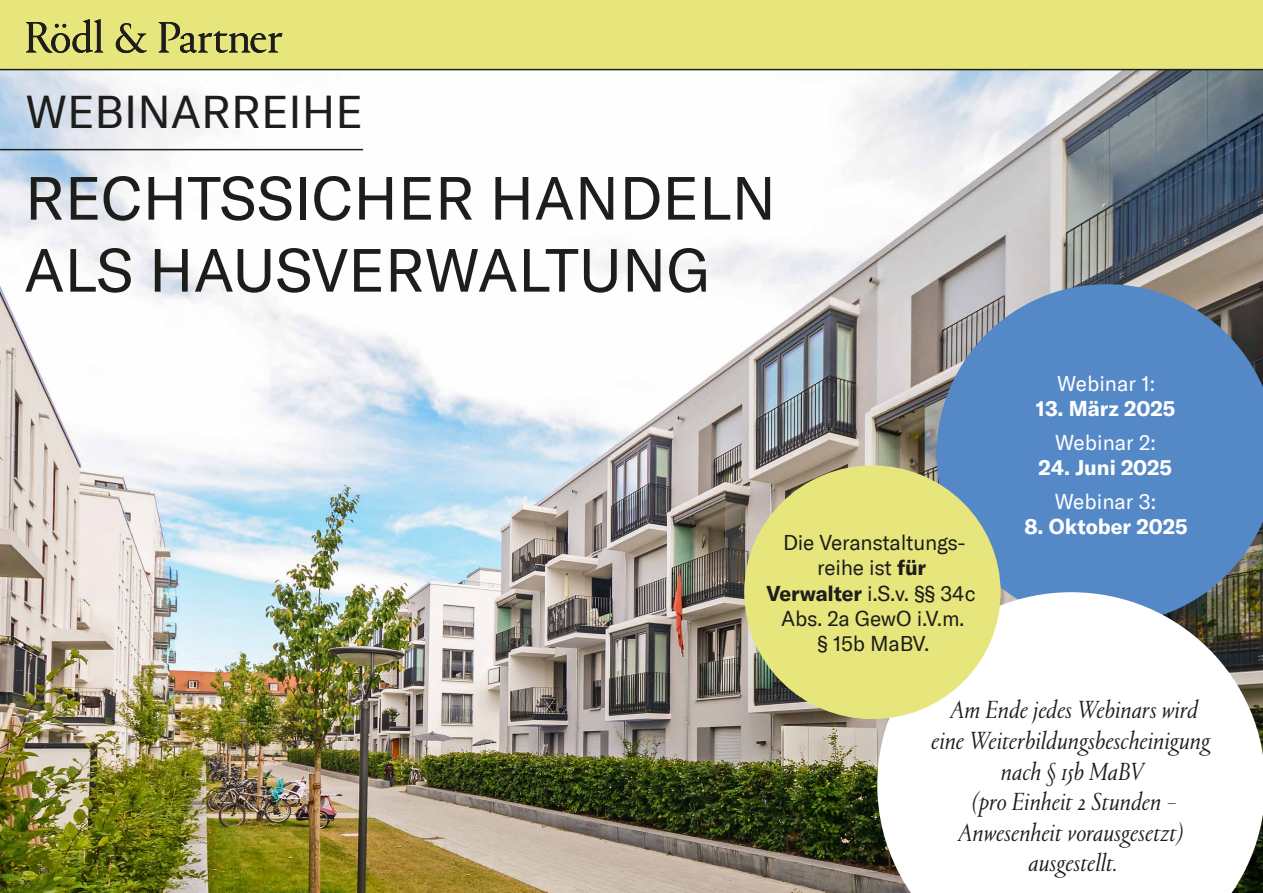
<style>
.page{position:relative;width:1263px;height:893px;background:#fff}
.page>*{position:absolute;margin:0;border:0;box-sizing:border-box;transform-origin:0 0}
.t1{font:60px/72px "GT America";color:#1d1d1b}
.t2{font:45px "GT America";color:#1d1d1b}
.t3{font:italic 300 25.5px/30.6px "Portrait TT";color:#1d1d1b;text-align:center}
.t4{font:21px/25.2px "GT America";letter-spacing:-.01em;color:#1d1d1b;text-align:center}
.t5{font:700 21px "GT America";color:#fff}
.t6{font:21px "GT America";color:#fff}
.s1{font-weight:700}
</style>
<div class="page">
<img style="left:0;top:70px;width:1263px;height:823px">
<div style="left:0;top:0;width:1263px;height:69px;background:#e7e67c"></div>
<hr style="left:0;top:149px;width:363px;height:1px;background:#1d1d1b">
<svg style="left:26px;top:19px;width:256px;height:34px"></svg>
<svg style="left:936px;top:284px;width:327px;height:308px;background:#5b87bd"></svg>
<svg style="left:877px;top:592px;width:386px;height:301px"></svg>
<div style="left:744px;top:465px;width:256px;height:254px;background:#e7e67c;border-radius:50%"></div>
<hr style="left:0;top:69px;width:1263px;height:1px;background:#1d1d1b">
<h2 class="t2" style="left:26px;top:85px;width:339px">WEBINARREIHE</h2>
<h1 class="t1" style="left:24px;top:163px;width:753px">RECHTSSICHER HANDELN<br>ALS HAUSVERWALTUNG</h1>
<p class="t4" style="left:766px;top:530px;width:211px">Die Veranstaltungs&shy;reihe ist <span class="s1">für<br>Verwalter</span> i.S.v. §§ 34c<br>Abs. 2a GewO i.V.m.<br>§ 15b MaBV.</p>
<p class="t6" style="left:1057px;top:371px;width:99px">Webinar 1:</p>
<p class="t5" style="left:1036px;top:396px;width:141px">13. März 2025</p>
<p class="t6" style="left:1055px;top:430px;width:102px">Webinar 2:</p>
<p class="t5" style="left:1038px;top:455px;width:135px">24. Juni 2025</p>
<p class="t6" style="left:1055px;top:489px;width:103px">Webinar 3:</p>
<p class="t5" style="left:1024px;top:514px;width:164px">8. Oktober 2025</p>
<p class="t3" style="left:931px;top:694px;width:280px">Am Ende jedes Webinars wird eine Weiterbildungsbescheinigung nach § 15b MaBV<br>(pro Einheit 2 Stunden –<br>Anwesenheit vorausgesetzt) ausgestellt.</p>
</div>
